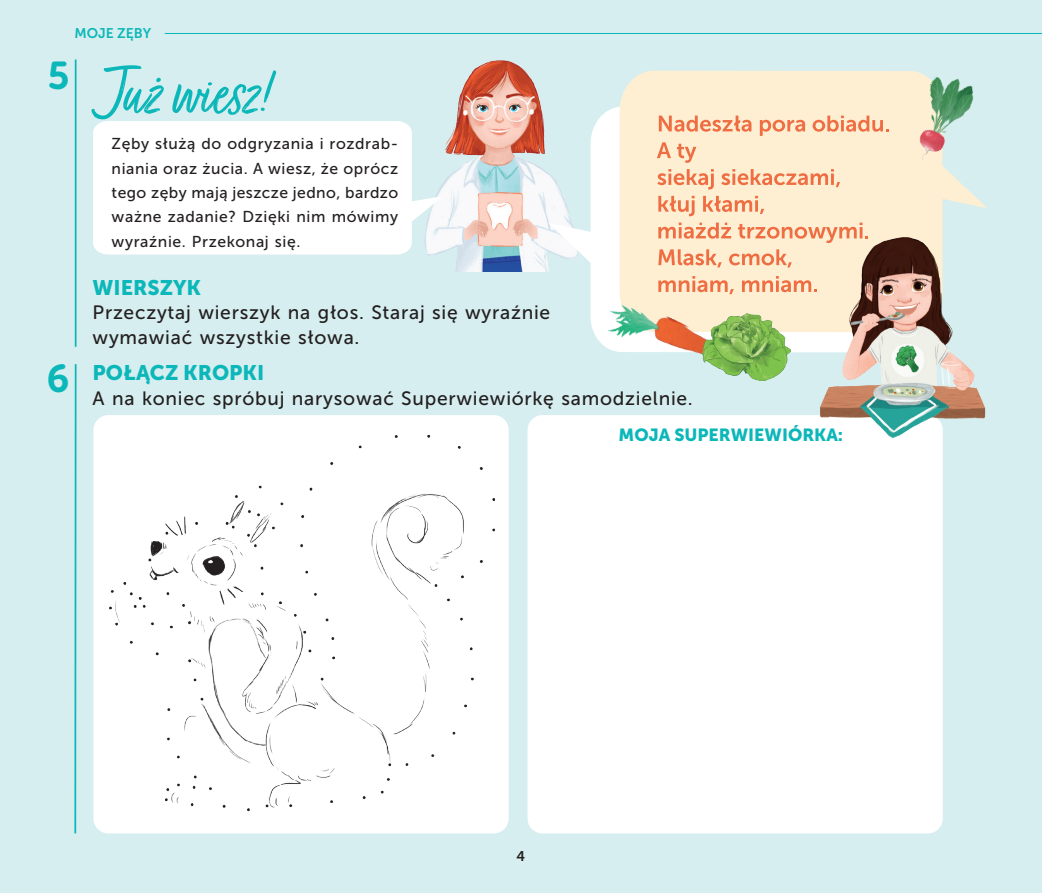
<style>
.page{position:relative;width:1042px;height:893px;background:#d6eeef}
.page>*{position:absolute;margin:0;border:0;box-sizing:border-box;transform-origin:0 0}
.t1{font:78.75px "Turbinado Light Pro";letter-spacing:-.01em;color:#0cb7b9}
.t2{font:700 42px "Clone Rounded";color:#0cb7b9}
.t3{font:21px "Museo Sans 900";color:#0cb7b9}
.t4{font:19.25px/24.3px "Museo Sans 500";letter-spacing:.04em;color:#231f20}
.t5{font:17.5px "Museo Sans 900";color:#0cb7b9}
.t6{font:15.75px/24.3px "Museo Sans 500";letter-spacing:.04em;color:#231f20;text-align:justify}
.t7{font:14px "Museo Sans 700";color:#0cb7b9}
.t8{font:14px "Museo Sans 700";color:#231f20}
</style>
<div class="page">
<hr style="left:1041px;top:0;width:1px;height:893px;background:#e7f1d4">
<hr style="left:165px;top:33px;width:877px;height:1px;background:#0cb7b9">
<img style="left:427px;top:61px;width:121px;height:210px">
<svg style="left:93px;top:121px;width:350px;height:133px;background:#fcfdfd"></svg>
<svg style="left:548px;top:106px;width:256px;height:246px"></svg>
<div style="left:620px;top:71px;width:367px;height:261px;background:#feefd2"></div>
<svg style="left:659px;top:116px;width:92px;height:16px"></svg>
<svg style="left:760px;top:120px;width:45px;height:16px"></svg>
<svg style="left:812px;top:116px;width:77px;height:16px"></svg>
<svg style="left:657px;top:142px;width:14px;height:16px"></svg>
<svg style="left:677px;top:144px;width:19px;height:19px"></svg>
<svg style="left:657px;top:169px;width:57px;height:21px"></svg>
<svg style="left:721px;top:169px;width:119px;height:18px;background:#f8c3a2"></svg>
<svg style="left:658px;top:196px;width:36px;height:20px"></svg>
<svg style="left:703px;top:196px;width:61px;height:18px"></svg>
<svg style="left:658px;top:223px;width:73px;height:16px"></svg>
<svg style="left:738px;top:223px;width:130px;height:20px;background:#f9ccab"></svg>
<svg style="left:658px;top:249px;width:64px;height:18px"></svg>
<svg style="left:729px;top:249px;width:63px;height:18px"></svg>
<svg style="left:658px;top:276px;width:76px;height:18px"></svg>
<svg style="left:742px;top:276px;width:62px;height:16px"></svg>
<div style="left:93px;top:415px;width:416px;height:418px;background:#fff;border-radius:15px"></div>
<div style="left:527px;top:415px;width:416px;height:418px;background:#fff;border-radius:15px"></div>
<hr style="left:75px;top:60px;width:2px;height:287px;background:#0cb7b9">
<hr style="left:74px;top:364px;width:3px;height:469px;background:#0cb7b9">
<img style="left:109px;top:434px;width:387px;height:378px">
<img style="left:895px;top:71px;width:88px;height:98px">
<img style="left:600px;top:292px;width:133px;height:63px">
<img style="left:804px;top:229px;width:183px;height:209px">
<img style="left:702px;top:313px;width:88px;height:67px">
<p class="t7" style="left:74px;top:26px;width:78px">MOJE ZĘBY</p>
<h2 class="t2" style="left:48px;top:40px;width:23px">5</h2>
<h2 class="t2" style="left:46px;top:344px;width:25px">6</h2>
<h1 class="t1" style="left:96px;top:50px;width:177px">Już wiesz!</h1>
<p class="t6" style="left:112px;top:132px;width:288px">Zęby służą do odgryzania i rozdrab&shy;niania oraz żucia. A wiesz, że oprócz tego zęby mają jeszcze jedno, bardzo ważne zadanie? Dzięki nim mówimy wyraźnie. Przekonaj się.</p>
<h3 class="t3" style="left:93px;top:276px;width:110px">WIERSZYK</h3>
<p class="t4" style="left:93px;top:301px;width:459px">Przeczytaj wierszyk na głos. Staraj się wyraźnie wymawiać wszystkie słowa.</p>
<h3 class="t3" style="left:93px;top:361px;width:173px">POŁĄCZ KROPKI</h3>
<p class="t4" style="left:93px;top:386px;width:602px">A na koniec spróbuj narysować Superwiewiórkę samodzielnie.</p>
<p class="t5" style="left:618px;top:425px;width:226px">MOJA SUPERWIEWIÓRKA:</p>
<p class="t8" style="left:517px;top:848px;width:10px">4</p>
</div>
